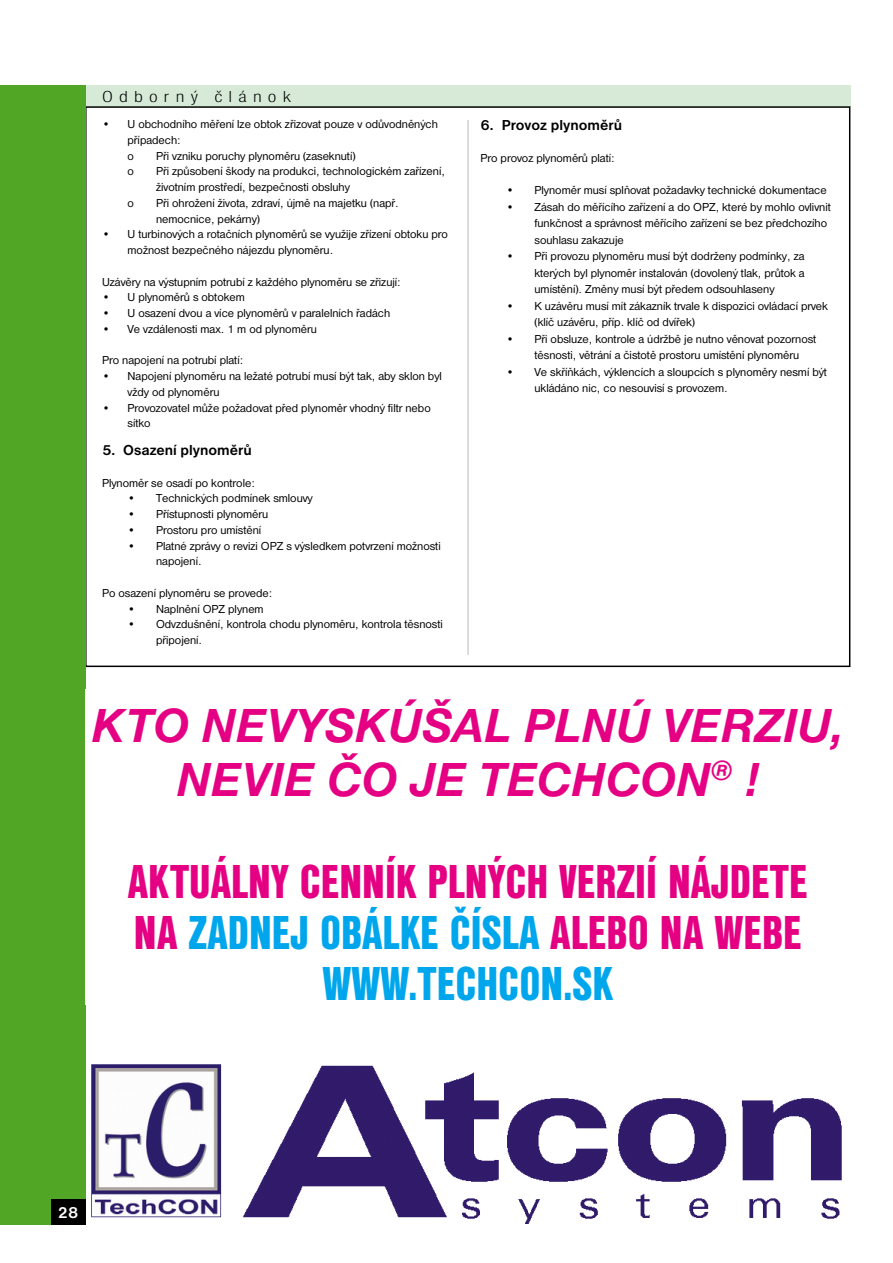
<style>
.page{position:relative;width:893px;height:1263px;background:#fff}
.page>*{position:absolute;margin:0;border:0;box-sizing:border-box;transform-origin:0 0}
.t1{font:49.5px "Nimbus San DEE Blac Cond";color:#e50083;scale:.95 1}
.t2{font:italic 700 49.5px/54px "Nimbus San DEE";color:#e50083;text-align:center}
.t3{font:49.5px "Nimbus San DEE Blac Cond";color:#00a6eb;scale:.95 1}
.t4{font:16.5px "Nimbus San DEE Ligh Cond";letter-spacing:.3em;color:#000;scale:1.25 1}
.t5{font:700 16.5px "Nimbus San DEE";color:#fff}
.t6{font:700 15px "Nimbus San DEE";color:#000}
.t7{font:12px/15.8px "Nimbus San DEE";color:#000}
.s1{color:#e50083}
</style>
<div class="page">
<div style="left:85px;top:85px;width:765px;height:21px;background:#d6ead7"></div>
<hr style="left:467px;top:120px;width:2px;height:535px;background:#ced0d2">
<div style="left:0;top:85px;width:85px;height:1140px;background:#52a625"></div>
<div style="left:51px;top:1199px;width:34px;height:26px;background:#000"></div>
<img style="left:91px;top:1064px;width:751px;height:160px">
<h2 class="t4" style="left:102px;top:87px;width:153px">Odborný článok</h2>
<p class="t7" style="left:128px;top:116px;width:312px;text-indent:-26px">• U obchodního měření lze obtok zřizovat pouze v odůvodněných případech:<br>o</p>
<p class="t7" style="left:156px;top:148px;width:201px">Při vzniku poruchy plynoměru (zaseknutí)</p>
<p class="t7" style="left:128px;top:164px;width:8px">o</p>
<p class="t7" style="left:156px;top:164px;width:290px">Při způsobení škody na produkci, technologickém zařízení, životním prostředí, bezpečnosti obsluhy</p>
<p class="t7" style="left:128px;top:195px;width:8px">o</p>
<p class="t7" style="left:156px;top:195px;width:244px">Při ohrožení života, zdraví, újmě na majetku (např. nemocnice, pekárny)</p>
<p class="t7" style="left:128px;top:227px;width:322px;text-indent:-26px">• U turbinových a rotačních plynoměrů se využije zřízení obtoku pro možnost bezpečného nájezdu plynoměru.</p>
<p class="t7" style="left:102px;top:274px;width:300px">Uzávěry na výstupním potrubí z každého plynoměru se zřizují:</p>
<p class="t7" style="left:102px;top:290px;width:144px">• U plynoměrů s obtokem</p>
<p class="t7" style="left:102px;top:305px;width:290px">• U osazení dvou a více plynoměrů v paralelních řadách</p>
<p class="t7" style="left:102px;top:321px;width:216px">• Ve vzdálenosti max. 1 m od plynoměru</p>
<p class="t7" style="left:102px;top:353px;width:143px">Pro napojení na potrubí platí:</p>
<p class="t7" style="left:128px;top:368px;width:316px;text-indent:-26px">• Napojení plynoměru na ležaté potrubí musí být tak, aby sklon byl vždy od plynoměru</p>
<p class="t7" style="left:128px;top:400px;width:305px;text-indent:-26px">• Provozovatel může požadovat před plynoměr vhodný filtr nebo sítko</p>
<p class="t6" style="left:102px;top:442px;width:151px">5. Osazení plynoměrů</p>
<p class="t7" style="left:102px;top:475px;width:154px">Plynoměr se osadí po kontrole:</p>
<p class="t7" style="left:128px;top:491px;width:187px">• Technických podmínek smlouvy</p>
<p class="t7" style="left:128px;top:506px;width:142px">• Přístupnosti plynoměru</p>
<p class="t7" style="left:128px;top:522px;width:135px">• Prostoru pro umístění</p>
<p class="t7" style="left:156px;top:538px;width:286px;text-indent:-28px">• Platné zprávy o revizi OPZ s výsledkem potvrzení možnosti napojení.</p>
<p class="t7" style="left:102px;top:585px;width:172px">Po osazení plynoměru se provede:</p>
<p class="t7" style="left:128px;top:601px;width:138px">• Naplnění OPZ plynem</p>
<p class="t7" style="left:156px;top:617px;width:288px;text-indent:-28px">• Odvzdušnění, kontrola chodu plynoměru, kontrola těsnosti připojení.</p>
<p class="t6" style="left:480px;top:117px;width:143px">6. Provoz plynoměrů</p>
<p class="t7" style="left:480px;top:150px;width:136px">Pro provoz plynoměrů platí:</p>
<p class="t7" style="left:506px;top:182px;width:322px">• Plynoměr musí splňovat požadavky technické dokumentace</p>
<p class="t7" style="left:534px;top:198px;width:298px;line-height:16.5px;text-indent:-28px">• Zásah do měřícího zařízení a do OPZ, které by mohlo ovlivnit funkčnost a správnost měřícího zařízení se bez předchozího souhlasu zakazuje</p>
<p class="t7" style="left:534px;top:248px;width:272px;line-height:16.5px;text-align:justify;text-indent:-28px">• Při provozu plynoměru musí být dodrženy podmínky, za kterých byl plynoměr instalován (dovolený tlak, průtok a umístění). Změny musí být předem odsouhlaseny</p>
<p class="t7" style="left:534px;top:297px;width:295px;line-height:16.5px;text-indent:-28px">• K uzávěru musí mít zákazník trvale k dispozici ovládací prvek (klíč uzávěru, příp. klíč od dvířek)</p>
<p class="t7" style="left:534px;top:330px;width:283px;line-height:16.5px;text-indent:-28px">• Při obsluze, kontrole a údržbě je nutno věnovat pozornost těsnosti, větrání a čistotě prostoru umístění plynoměru</p>
<p class="t7" style="left:534px;top:363px;width:294px;line-height:16.5px;text-indent:-28px">• Ve skříňkách, výklencích a sloupcích s plynoměry nesmí být ukládáno nic, co nesouvisí s provozem.</p>
<h1 class="t2" style="left:92px;top:699px;width:754px">KTO NEVYSKÚŠAL PLNÚ VERZIU,<br>NEVIE ČO JE TECHCON<sup>®</sup> !</h1>
<h1 class="t1" style="left:128px;top:854px;width:23px">AKTUÁLNY</h1>
<h1 class="t1" style="left:300px;top:854px;width:22px">CENNÍK</h1>
<h1 class="t1" style="left:427px;top:854px;width:43px">PLNÝCH</h1>
<h1 class="t1" style="left:559px;top:854px;width:201px">VERZIÍ NÁJDETE</h1>
<h1 class="t3" style="left:134px;top:905px;width:101px"><span class="s1">NA</span> ZADNE</h1>
<h1 class="t3" style="left:291px;top:905px;width:75px">J OBÁLKE</h1>
<h1 class="t3" style="left:450px;top:905px;width:20px">ČÍSLA</h1>
<h1 class="t1" style="left:550px;top:905px;width:224px">ALEBO NA WEBE</h1>
<h1 class="t3" style="left:323px;top:956px;width:122px">WWW.TECHC</h1>
<h1 class="t3" style="left:519px;top:956px;width:78px">ON.SK</h1>
<h2 class="t5" style="left:58px;top:1203px;width:22px">28</h2>
</div>
